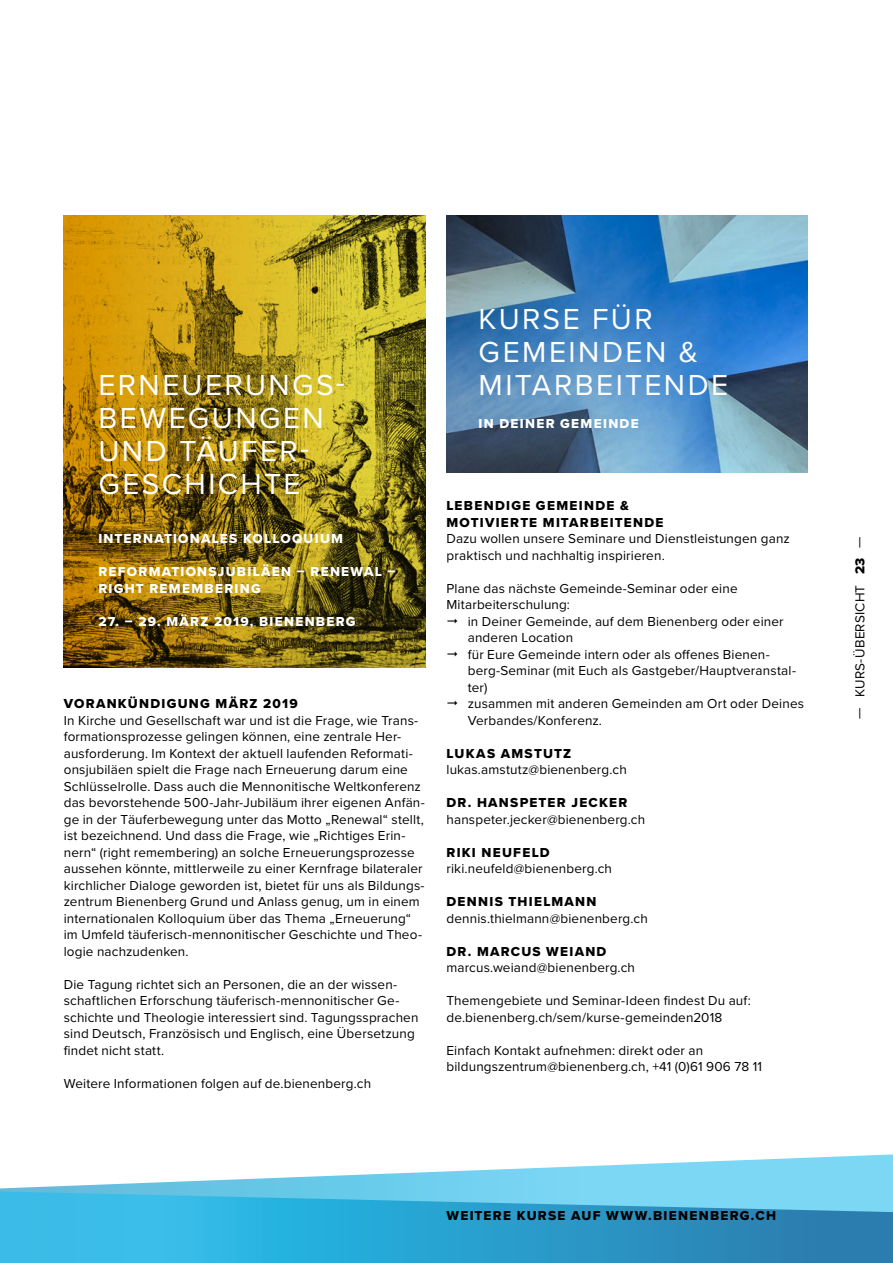
<style>
.page{position:relative;width:893px;height:1263px;background:#fff}
.page>*{position:absolute;margin:0;border:0;box-sizing:border-box;transform-origin:0 0}
.t1{font:30px/33px "Proxima Nova";letter-spacing:.08em;color:#fff}
.t2{font:13.5px/16.5px "Proxima Nova";letter-spacing:.01em;color:#000}
.t3{font:13.5px/16.5px "Proxima Nova Extrabld";letter-spacing:.095em;color:#000}
.t4{font:13.5px/16.5px "Proxima Nova Extrabld";letter-spacing:.095em;color:#fff}
.s1{font-family:"Proxima Nova Extrabld"}
</style>
<div class="page">
<svg style="left:486px;top:1154px;width:407px;height:16px"></svg>
<svg style="left:0;top:1170px;width:893px;height:93px;background:#4db5dc"></svg>
<svg style="left:64px;top:216px;width:361px;height:452px;background:#997d15"></svg>
<svg style="left:446px;top:216px;width:362px;height:256px;background:#4a80af"></svg>
<h1 class="t1" style="left:98px;top:367px;width:248px">ERNEUERUNGS-<br>BEWEGUNGEN<br>UND TÄUFER-<br>GESCHICHTE</h1>
<p class="t4" style="left:98px;top:530px;width:246px">INTERNATIONALES KOLLOQUIUM</p>
<p class="t4" style="left:98px;top:563px;width:299px">REFORMATIONSJUBILÄEN – RENEWAL –<br>RIGHT REMEMBERING</p>
<p class="t4" style="left:98px;top:613px;width:259px">27. – 29. MÄRZ 2019, BIENENBERG</p>
<p class="t3" style="left:64px;top:695px;width:236px">VORANKÜNDIGUNG MÄRZ 2019</p>
<p class="t2" style="left:64px;top:712px;width:363px">In Kirche und Gesellschaft war und ist die Frage, wie Trans&shy;formationsprozesse gelingen können, eine zentrale Her&shy;ausforderung. Im Kontext der aktuell laufenden Reformati&shy;onsjubiläen spielt die Frage nach Erneuerung darum eine Schlüsselrolle. Dass auch die Mennonitische Weltkonferenz das bevorstehende 500-Jahr-Jubiläum ihrer eigenen Anfän&shy;ge in der Täuferbewegung unter das Motto „Renewal“ stellt, ist bezeichnend. Und dass die Frage, wie „Richtiges Erin&shy;nern“ (right remembering) an solche Erneuerungsprozesse aussehen könnte, mittlerweile zu einer Kernfrage bilateraler kirchlicher Dialoge geworden ist, bietet für uns als Bildungs&shy;zentrum Bienenberg Grund und Anlass genug, um in einem internationalen Kolloquium über das Thema „Erneuerung“ im Umfeld täuferisch-mennonitischer Geschichte und Theo&shy;logie nachzudenken.</p>
<p class="t2" style="left:64px;top:975px;width:356px">Die Tagung richtet sich an Personen, die an der wissen&shy;schaftlichen Erforschung täuferisch-mennonitischer Ge&shy;schichte und Theologie interessiert sind. Tagungssprachen sind Deutsch, Französisch und Englisch, eine Übersetzung findet nicht statt.</p>
<p class="t2" style="left:64px;top:1074px;width:309px">Weitere Informationen folgen auf de.bienenberg.ch</p>
<h1 class="t1" style="left:479px;top:301px;width:251px">KURSE FÜR<br>GEMEINDEN &amp;<br>MITARBEITENDE</h1>
<p class="t4" style="left:479px;top:415px;width:162px">IN DEINER GEMEINDE</p>
<p class="t3" style="left:446px;top:497px;width:218px">LEBENDIGE GEMEINDE &amp;<br>MOTIVIERTE MITARBEITENDE</p>
<p class="t2" style="left:446px;top:530px;width:345px">Dazu wollen unsere Seminare und Dienstleistungen ganz praktisch und nachhaltig inspirieren.</p>
<p class="t2" style="left:446px;top:579px;width:293px">Plane das nächste Gemeinde-Seminar oder eine<br>Mitarbeiterschulung:</p>
<p class="t2" style="left:468px;top:612px;width:338px">in Deiner Gemeinde, auf dem Bienenberg oder einer anderen Location<br>für Eure Gemeinde intern oder als offenes Bienen&shy;berg-Seminar (mit Euch als Gastgeber/Hauptveranstal&shy;ter)<br>zusammen mit anderen Gemeinden am Ort oder Deines Verbandes/Konferenz.</p>
<p class="t3" style="left:446px;top:745px;width:126px">LUKAS AMSTUTZ</p>
<p class="t2" style="left:446px;top:761px;width:182px">lukas.amstutz@bienenberg.ch</p>
<p class="t3" style="left:446px;top:794px;width:183px">DR. HANSPETER JECKER</p>
<p class="t2" style="left:446px;top:810px;width:200px">hanspeter.jecker@bienenberg.ch</p>
<p class="t3" style="left:446px;top:844px;width:105px">RIKI NEUFELD</p>
<p class="t2" style="left:446px;top:860px;width:167px">riki.neufeld@bienenberg.ch</p>
<p class="t3" style="left:446px;top:893px;width:151px">DENNIS THIELMANN</p>
<p class="t2" style="left:446px;top:909px;width:203px">dennis.thielmann@bienenberg.ch</p>
<p class="t3" style="left:446px;top:943px;width:161px">DR. MARCUS WEIAND</p>
<p class="t2" style="left:446px;top:959px;width:190px">marcus.weiand@bienenberg.ch</p>
<p class="t2" style="left:446px;top:992px;width:306px">Themengebiete und Seminar-Ideen findest Du auf: de.bienenberg.ch/sem/kurse-gemeinden2018</p>
<p class="t2" style="left:446px;top:1041px;width:317px">Einfach Kontakt aufnehmen: direkt oder an bildungszentrum@bienenberg.ch, +41 (0)61 906 78 11</p>
<p class="t3" style="left:446px;top:1207px;width:331px">WEITERE KURSE AUF WWW.BIENENBERG.CH</p>
<p class="t2" style="left:851px;top:719px;width:184px;rotate:-90deg">— KURS-ÜBERSICHT <span class="s1">23</span> —</p>
</div>
